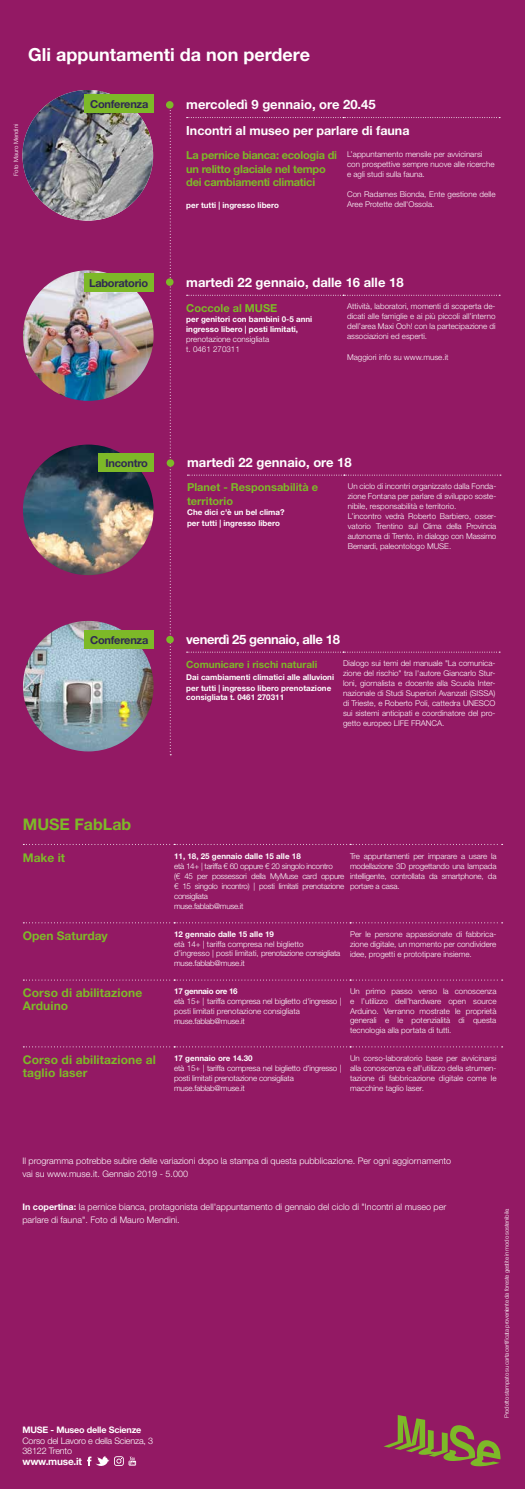
<style>
.page{position:relative;width:525px;height:1489px;background:#fff}
.page>*{position:absolute;margin:0;border:0;box-sizing:border-box;transform-origin:0 0}
.t1{font:700 18px "Helvetica Neue LT Std";color:#fff}
.t2{font:700 16px "Helvetica Neue LT Std";color:#7db928}
.t3{font:700 13px "Helvetica Neue LT Std";color:#fff}
.t4{font:700 13px "Helvetica Neue LT Std";letter-spacing:-.03em;color:#fff}
.t5{font:700 12.5px "Helvetica Neue LT Std";color:#fff}
.t6{font:700 12px/13px "Helvetica Neue LT Std";letter-spacing:.01em;color:#7db928}
.t7{font:700 11px/13.2px "Helvetica Neue LT Std";letter-spacing:-.02em;color:#7db928}
.t8{font:700 11px/13.2px "Helvetica Neue LT Std";color:#7db928}
.t9{font:700 11px "Helvetica Neue LT Std";letter-spacing:-.02em;color:#2f2953}
.t10{font:700 10px "Helvetica Neue LT Std";color:#7db928}
.t11{font:700 10px "Helvetica Neue LT Std";letter-spacing:-.02em;color:#fff}
.t12{font:300 9px/13px "Helvetica Neue LT Std";color:#fff}
.t13{font:300 9px/10px "Helvetica Neue LT Std";letter-spacing:-.02em;color:#fff}
.t14{font:700 9px "Helvetica Neue LT Std";letter-spacing:-.02em;color:#fff}
.t15{font:300 8px/10px "Helvetica Neue LT Std";color:#fff;text-align:justify}
.t16{font:700 8px/11px "Helvetica Neue LT Std";color:#fff}
.t17{font:300 8px/9.8px "Helvetica Neue LT Std";letter-spacing:-.02em;color:#fff}
.t18{font:300 8px/10px "Helvetica Neue LT Std";letter-spacing:-.03em;color:#fff}
.t19{font:700 8px "Helvetica Neue LT Std";letter-spacing:-.03em;color:#fff}
.t20{font:300 6px "Helvetica Neue LT Std";letter-spacing:-.035em;color:#fff}
.t21{font:300 6px "Helvetica Neue LT Std";color:#fff}
.s1{font-weight:700}
</style>
<div class="page">
<div style="left:0;top:0;width:524px;height:1488px;background:#931964"></div>
<svg style="left:23px;top:922px;width:479px;height:1px"></svg>
<svg style="left:23px;top:979px;width:479px;height:1px"></svg>
<svg style="left:23px;top:1046px;width:479px;height:1px"></svg>
<svg style="left:384px;top:1415px;width:117px;height:52px"></svg>
<svg style="left:87px;top:1456px;width:49px;height:10px"></svg>
<svg style="left:170px;top:110px;width:1px;height:645px"></svg>
<img style="left:23px;top:270px;width:130px;height:131px;border-radius:65px">
<div style="left:84px;top:273px;width:69px;height:19px;background:#7db928"></div>
<div style="left:166px;top:278px;width:7px;height:8px;background:#7db928;border-radius:50%"></div>
<svg style="left:186px;top:295px;width:314px;height:1px"></svg>
<div style="left:166px;top:101px;width:7px;height:8px;background:#7db928;border-radius:50%"></div>
<img style="left:22px;top:90px;width:131px;height:131px;border-radius:65px">
<div style="left:84px;top:94px;width:69px;height:19px;background:#7db928"></div>
<svg style="left:186px;top:117px;width:314px;height:1px"></svg>
<img style="left:23px;top:621px;width:130px;height:130px;border-radius:65px">
<div style="left:166px;top:635px;width:8px;height:8px;background:#7db928;border-radius:50%"></div>
<div style="left:84px;top:630px;width:69px;height:19px;background:#7db928"></div>
<svg style="left:186px;top:651px;width:314px;height:1px"></svg>
<img style="left:23px;top:444px;width:130px;height:131px;border-radius:65px">
<div style="left:166px;top:459px;width:8px;height:8px;background:#7db928;border-radius:50%"></div>
<div style="left:98px;top:454px;width:55px;height:18px;background:#7db928"></div>
<svg style="left:187px;top:474px;width:313px;height:1px"></svg>
<h1 class="t1" style="left:28px;top:43px;width:283px">Gli appuntamenti da non perdere</h1>
<p class="t21" style="left:12px;top:176px;width:53px;rotate:-90deg">Foto Mauro Mendini</p>
<h3 class="t9" style="left:90px;top:97px;width:60px">Conferenza</h3>
<h3 class="t3" style="left:186px;top:96px;width:191px">mercoledì 9 gennaio, ore 20.45</h3>
<h3 class="t5" style="left:186px;top:123px;width:225px">Incontri al museo per parlare di fauna</h3>
<h3 class="t7" style="left:186px;top:148px;width:152px">La pernice bianca: ecologia di un relitto glaciale nel tempo dei cambiamenti climatici</h3>
<p class="t16" style="left:186px;top:199px;width:94px">per tutti | ingresso libero</p>
<p class="t15" style="left:347px;top:149px;width:149px;text-align:left">L’appuntamento mensile per avvicinarsi con prospettive sempre nuove alle ricerche e agli studi sulla fauna.</p>
<p class="t15" style="left:347px;top:189px;width:150px">Con Radames Bionda, Ente gestione delle<br>Aree Protette dell'Ossola.</p>
<h3 class="t9" style="left:89px;top:276px;width:61px">Laboratorio</h3>
<h3 class="t3" style="left:186px;top:274px;width:219px">martedì 22 gennaio, dalle 16 alle 18</h3>
<h3 class="t8" style="left:186px;top:301px;width:93px">Coccole al MUSE</h3>
<p class="t16" style="left:186px;top:313px;width:127px;line-height:10px">per genitori con bambini 0-5 anni ingresso libero | posti limitati,</p>
<p class="t15" style="left:186px;top:333px;width:84px">prenotazione consigliata t. 0461 270311</p>
<p class="t15" style="left:347px;top:301px;width:150px">Attività, laboratori, momenti di scoperta de&shy;dicati alle famiglie e ai più piccoli all’interno dell’area Maxi Ooh! con la partecipazione di associazioni ed esperti.</p>
<p class="t15" style="left:347px;top:351px;width:103px">Maggiori info su www.muse.it</p>
<h3 class="t9" style="left:105px;top:456px;width:44px">Incontro</h3>
<h3 class="t3" style="left:187px;top:454px;width:166px">martedì 22 gennaio, ore 18</h3>
<h3 class="t8" style="left:187px;top:480px;width:132px">Planet - Responsabilità e territorio</h3>
<p class="t16" style="left:187px;top:506px;width:99px">Che dici c'è un bel clima? per tutti | ingresso libero</p>
<p class="t15" style="left:348px;top:481px;width:150px;text-align:left">Un ciclo di incontri organizzato dalla Fonda&shy;zione Fontana per parlare di sviluppo soste&shy;nibile, responsabilità e territorio.<br>L’incontro vedrà Roberto Barbiero, osser&shy;vatorio Trentino sul Clima della Provincia autonoma di Trento, in dialogo con Massimo Bernardi, paleontologo MUSE.</p>
<h3 class="t9" style="left:90px;top:633px;width:60px">Conferenza</h3>
<h3 class="t4" style="left:186px;top:631px;width:155px">venerdì 25 gennaio, alle 18</h3>
<p class="t10" style="left:186px;top:658px;width:132px">Comunicare i rischi naturali</p>
<p class="t16" style="left:186px;top:671px;width:149px">Dai cambiamenti climatici alle alluvioni per tutti | ingresso libero prenotazione</p>
<p class="t16" style="left:186px;top:691px;width:99px">consigliata t. 0461 270311</p>
<p class="t15" style="left:343px;top:658px;width:154px">Dialogo sui temi del manuale "La comunica&shy;zione del rischio" tra l'autore Giancarlo Stur&shy;loni, giornalista e docente alla Scuola Inter&shy;nazionale di Studi Superiori Avanzati (SISSA) di Trieste, e Roberto Poli, cattedra UNESCO sui sistemi anticipati e coordinatore del pro&shy;getto europeo LIFE FRANCA.</p>
<h2 class="t2" style="left:23px;top:814px;width:110px">MUSE FabLab</h2>
<h3 class="t6" style="left:23px;top:850px;width:44px">Make it</h3>
<p class="t16" style="left:174px;top:850px;width:128px">11, 18, 25 gennaio dalle 15 alle 18</p>
<p class="t18" style="left:174px;top:860px;width:172px">età 14+ | tariffa € 60 oppure € 20 singolo incontro<br>(€ 45 per possessori della MyMuse card oppure € 15 singolo incontro) | posti limitati prenotazione consigliata<br>muse.fablab@muse.it</p>
<p class="t15" style="left:350px;top:850px;width:148px">Tre appuntamenti per imparare a usare la modellazione 3D progettando una lampada intelligente, controllata da smartphone, da portare a casa.</p>
<h3 class="t6" style="left:23px;top:928px;width:86px">Open Saturday</h3>
<p class="t16" style="left:174px;top:928px;width:101px">12 gennaio dalle 15 alle 19</p>
<p class="t15" style="left:174px;top:938px;width:168px;line-height:9.6px;text-align:left">età 14+ | tariffa compresa nel biglietto d’ingresso | posti limitati, prenotazione consigliata muse.fablab@muse.it</p>
<p class="t15" style="left:350px;top:929px;width:148px">Per le persone appassionate di fabbrica&shy;zione digitale, un momento per condividere idee, progetti e prototipare insieme.</p>
<h3 class="t6" style="left:23px;top:986px;width:121px">Corso di abilitazione<br>Arduino</h3>
<p class="t19" style="left:174px;top:986px;width:65px">17 gennaio ore 16</p>
<p class="t17" style="left:174px;top:996px;width:169px">età 15+ | tariffa compresa nel biglietto d'ingresso | posti limitati prenotazione consigliata muse.fablab@muse.it</p>
<p class="t15" style="left:350px;top:986px;width:148px;line-height:9.6px">Un primo passo verso la conoscenza e l’utilizzo dell’hardware open source Arduino. Verranno mostrate le proprietà generali e le potenzialità di questa tecnologia alla portata di tutti.</p>
<h3 class="t6" style="left:23px;top:1052px;width:135px">Corso di abilitazione al taglio laser</h3>
<p class="t16" style="left:174px;top:1052px;width:80px">17 gennaio ore 14.30</p>
<p class="t17" style="left:174px;top:1063px;width:169px">età 15+ | tariffa compresa nel biglietto d'ingresso | posti limitati prenotazione consigliata muse.fablab@muse.it</p>
<p class="t15" style="left:350px;top:1053px;width:148px">Un corso-laboratorio base per avvicinarsi alla conoscenza e all'utilizzo della strumen&shy;tazione di fabbricazione digitale come le macchine taglio laser.</p>
<p class="t12" style="left:22px;top:1154px;width:430px">Il programma potrebbe subire delle variazioni dopo la stampa di questa pubblicazione. Per ogni aggiornamento vai su www.muse.it. Gennaio 2019 - 5.000</p>
<p class="t12" style="left:22px;top:1200px;width:425px"><span class="s1">In copertina:</span> la pernice bianca, protagonista dell'appuntamento di gennaio del ciclo di "Incontri al museo per parlare di fauna". Foto di Mauro Mendini.</p>
<p class="t14" style="left:22px;top:1423px;width:120px">MUSE - Museo delle Scienze</p>
<p class="t13" style="left:22px;top:1435px;width:132px">Corso del Lavoro e della Scienza, 3<br>38122 Trento</p>
<p class="t11" style="left:22px;top:1455px;width:61px">www.muse.it</p>
<p class="t20" style="left:502px;top:1417px;width:211px;rotate:-90deg">Prodotto stampato su carta certificata proveniente da foreste gestite in modo sostenibile.</p>
</div>
